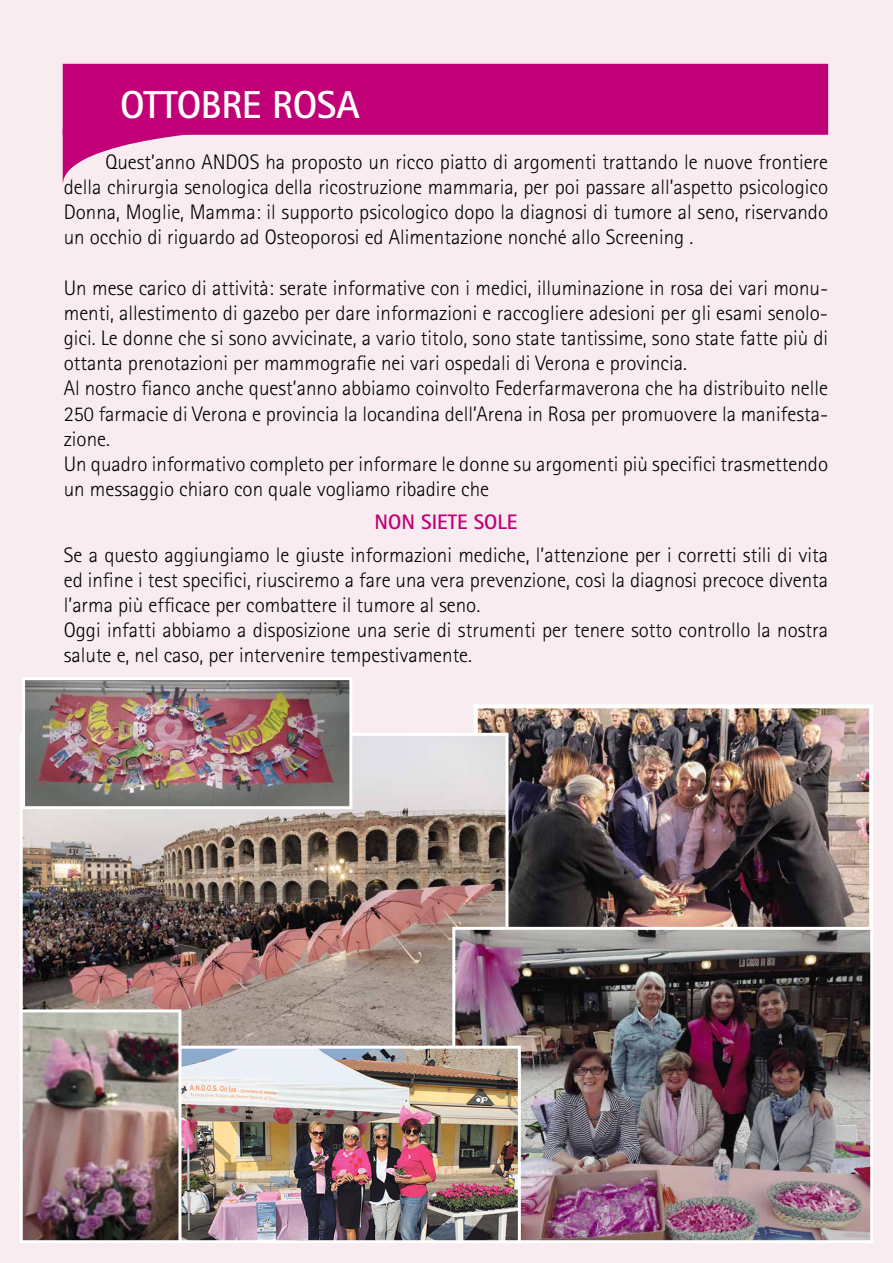
<style>
.page{position:relative;width:893px;height:1263px;background:#f8ecf0}
.page>*{position:absolute;margin:0;border:0;box-sizing:border-box;transform-origin:0 0}
.t1{font:700 39px "Rotis Sans Serif";letter-spacing:-.01em;color:#fff}
.t2{font:300 21px/25.2px "Rotis Sans Serif";color:#000}
.t3{font:700 21px "Rotis Sans Serif";color:#c10077}
</style>
<div class="page">
<img style="left:479px;top:709px;width:389px;height:218px">
<div style="left:474px;top:704px;width:399px;height:229px;border:4px solid #fff"></div>
<div style="left:63px;top:64px;width:765px;height:71px;background:#c10077"></div>
<svg style="left:63px;top:130px;width:181px;height:52px"></svg>
<img style="left:24px;top:737px;width:480px;height:309px">
<img style="left:456px;top:931px;width:413px;height:308px">
<div style="left:452px;top:927px;width:421px;height:316px;border:3px solid #fff"></div>
<img style="left:181px;top:1050px;width:336px;height:189px">
<div style="left:152px;top:1046px;width:369px;height:197px;border:3px solid #fff"></div>
<img style="left:26px;top:681px;width:322px;height:124px">
<div style="left:22px;top:677px;width:330px;height:132px;border:3px solid #fff"></div>
<img style="left:24px;top:1013px;width:153px;height:226px">
<div style="left:20px;top:1009px;width:161px;height:234px;border:3px solid #fff"></div>
<h1 class="t1" style="left:120px;top:80px;width:241px">OTTOBRE ROSA</h1>
<p class="t2" style="left:64px;top:149px;width:766px;text-align:justify;text-indent:42px">Quest’anno ANDOS ha proposto un ricco piatto di argomenti trattando le nuove frontiere della chirurgia senologica della ricostruzione mammaria, per poi passare all’aspetto psicologico Donna, Moglie, Mamma: il supporto psicologico dopo la diagnosi di tumore al seno, riservando un occhio di riguardo ad Osteoporosi ed Alimentazione nonché allo Screening .</p>
<p class="t2" style="left:64px;top:275px;width:766px">Un mese carico di attività: serate informative con i medici, illuminazione in rosa dei vari monu&shy;menti, allestimento di gazebo per dare informazioni e raccogliere adesioni per gli esami senolo&shy;gici. Le donne che si sono avvicinate, a vario titolo, sono state tantissime, sono state fatte più di ottanta prenotazioni per mammografie nei vari ospedali di Verona e provincia.<br>Al nostro fianco anche quest’anno abbiamo coinvolto Federfarmaverona che ha distribuito nelle 250 farmacie di Verona e provincia la locandina dell’Arena in Rosa per promuovere la manifesta&shy;zione.<br>Un quadro informativo completo per informare le donne su argomenti più specifici trasmettendo un messaggio chiaro con quale vogliamo ribadire che</p>
<p class="t3" style="left:375px;top:509px;width:144px">NON SIETE SOLE</p>
<p class="t2" style="left:64px;top:542px;width:766px">Se a questo aggiungiamo le giuste informazioni mediche, l’attenzione per i corretti stili di vita ed infine i test specifici, riusciremo a fare una vera prevenzione, così la diagnosi precoce diventa l’arma più efficace per combattere il tumore al seno.<br>Oggi infatti abbiamo a disposizione una serie di strumenti per tenere sotto controllo la nostra salute e, nel caso, per intervenire tempestivamente.</p>
</div>
